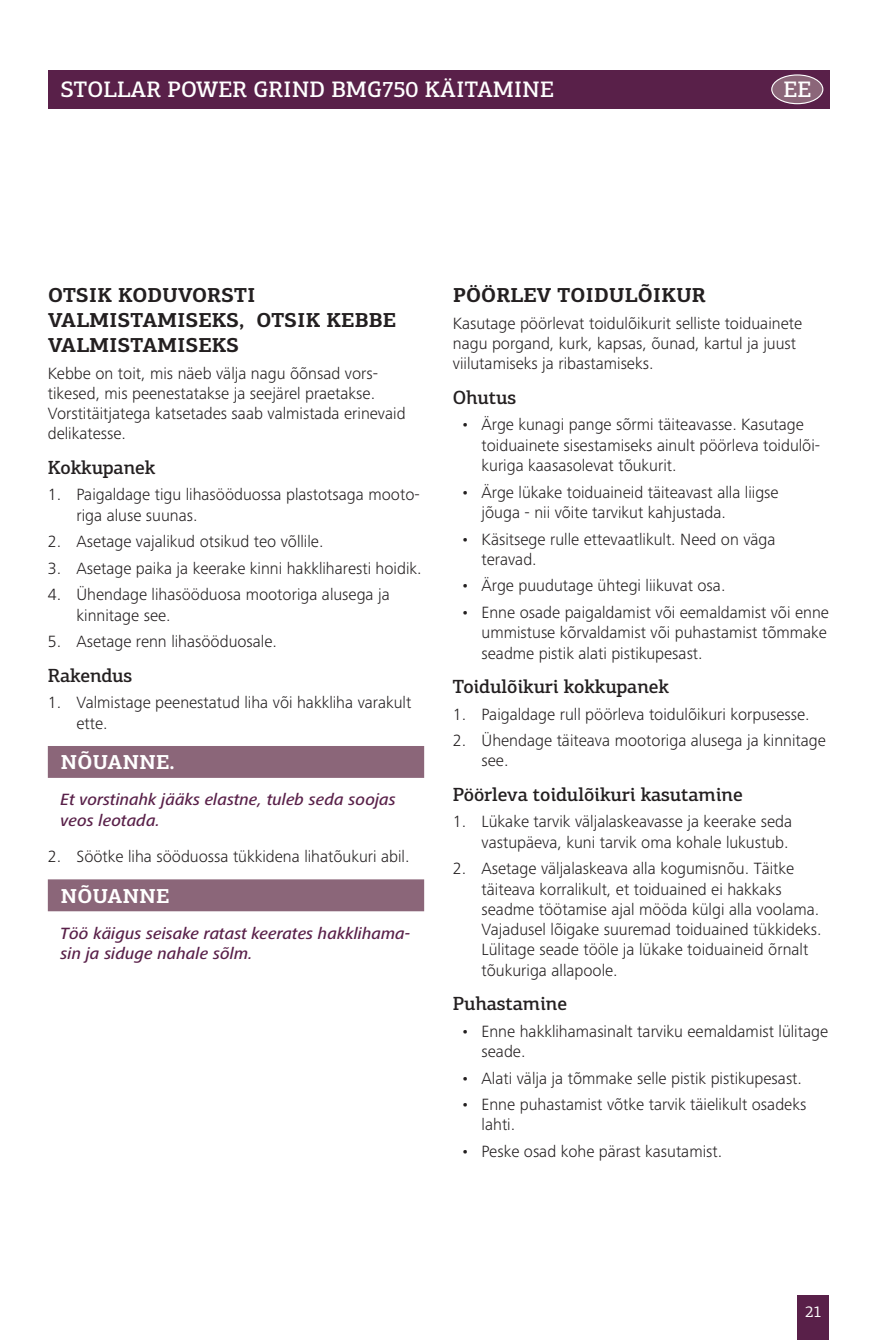
<style>
.page{position:relative;width:893px;height:1340px;background:#fff}
.page>*{position:absolute;margin:0;border:0;box-sizing:border-box;transform-origin:0 0}
.t1{font:500 22.5px "PF Centro Slab Pro";letter-spacing:.01em;color:#fff}
.t2{font:700 20.25px/24.8px "PF Centro Slab Pro";letter-spacing:.01em;color:#231f20}
.t3{font:700 20.25px "PF Centro Slab Pro";letter-spacing:.01em;color:#fff}
.t4{font:500 19.12px "PF Centro Slab Pro";letter-spacing:-.01em;color:#231f20}
.t5{font:300 16.88px/20.2px "Frutiger Next LTW1 G";color:#231f20}
.t6{font:italic 500 16.88px/20.2px "Frutiger Next LTW1 G";color:#592049}
.t7{font:15.75px "PF Centro Slab Pro";color:#fff}
</style>
<div class="page">
<div style="left:797px;top:1295px;width:32px;height:44px;background:#592049"></div>
<div style="left:48px;top:70px;width:781px;height:38px;background:#592049"></div>
<div style="left:772px;top:75px;width:51px;height:29px;background:#8b6679;border-radius:50%"></div>
<div style="left:771px;top:74px;width:52px;height:30px;border:1px solid #fff;border-radius:50%"></div>
<div style="left:48px;top:746px;width:376px;height:32px;background:#8b6679"></div>
<div style="left:48px;top:879px;width:376px;height:32px;background:#8b6679"></div>
<h1 class="t1" style="left:61px;top:75px;width:29px">Stollar</h1>
<h1 class="t1" style="left:167px;top:75px;width:116px">Power Grind</h1>
<h1 class="t1" style="left:331px;top:75px;width:140px">BMG750 Käitamine</h1>
<h1 class="t1" style="left:783px;top:75px;width:29px">EE</h1>
<p class="t2" style="left:48px;top:283px;width:349px">OTSIK KODUVORSTI<br>VALMISTAMISEKS, OTSIK KEBBE<br>VALMISTAMISEKS</p>
<p class="t5" style="left:48px;top:363px;width:359px">Kebbe on toit, mis näeb välja nagu õõnsad vors&shy;tikesed, mis peenestatakse ja seejärel praetakse.<br>Vorstitäitjatega katsetades saab valmistada erinevaid delikatesse.</p>
<p class="t4" style="left:48px;top:455px;width:109px">Kokkupanek</p>
<p class="t5" style="left:77px;top:484px;width:345px">Paigaldage tigu lihasööduossa plastotsaga mooto&shy;riga aluse suunas.</p>
<p class="t5" style="left:77px;top:528px;width:347px;line-height:26.6px">Asetage vajalikud otsikud teo võllile.<br>Asetage paika ja keerake kinni hakkliharesti hoidik.<br>Ühendage lihasööduosa mootoriga alusega ja</p>
<p class="t5" style="left:77px;top:602px;width:202px;line-height:26.6px">kinnitage see.<br>Asetage renn lihasööduosale.</p>
<p class="t4" style="left:48px;top:663px;width:86px">Rakendus</p>
<p class="t5" style="left:77px;top:692px;width:336px">Valmistage peenestatud liha või hakk-liha varakult ette.</p>
<p class="t3" style="left:61px;top:749px;width:48px">NÕUANNE</p>
<p class="t3" style="left:169px;top:749px;width:7px">.</p>
<p class="t6" style="left:61px;top:790px;width:337px">Et vorstinahk jääks elastne, tuleb seda soojas veos leotada.</p>
<p class="t5" style="left:77px;top:846px;width:334px">Söötke liha sööduossa tükkidena lihatõukuri abil.</p>
<p class="t3" style="left:61px;top:882px;width:48px">NÕUANNE</p>
<p class="t6" style="left:61px;top:923px;width:351px">Töö käigus seisake ratast keerates hakklihama&shy;sin ja siduge nahale sõlm.</p>
<p class="t5" style="left:48px;top:484px;width:15px">1.</p>
<p class="t5" style="left:48px;top:528px;width:15px;line-height:26.6px;text-align:justify">2.<br>3.<br>4.</p>
<p class="t5" style="left:48px;top:631px;width:15px">5.</p>
<p class="t5" style="left:48px;top:692px;width:15px">1.</p>
<p class="t5" style="left:48px;top:846px;width:15px">2.</p>
<p class="t2" style="left:453px;top:283px;width:29px">PÖÖRLEV</p>
<p class="t2" style="left:557px;top:283px;width:15px">TOIDUL</p>
<p class="t2" style="left:638px;top:283px;width:30px">ÕIKUR</p>
<p class="t5" style="left:453px;top:313px;width:351px">Kasutage pöörlevat toidulõikurit selliste toiduainete nagu porgand, kurk, kapsas, õunad, kartul ja juust viilutamiseks ja ribastamiseks.</p>
<p class="t4" style="left:453px;top:385px;width:65px">Ohutus</p>
<p class="t5" style="left:482px;top:415px;width:340px">Ärge kunagi pange sõrmi täiteavasse. Kasutage toiduainete sisestamiseks ainult pöörleva toidulõi&shy;kuriga kaasasolevat tõukurit.</p>
<p class="t5" style="left:482px;top:482px;width:299px">Ärge lükake toiduaineid täiteavast alla liigse jõuga - nii võite tarvikut kahjustada.</p>
<p class="t5" style="left:482px;top:529px;width:296px">Käsitsege rulle ettevaatlikult. Need on väga teravad.</p>
<p class="t5" style="left:482px;top:572px;width:349px;line-height:26.6px">Ärge puudutage ühtegi liikuvat osa.<br>Enne osade paigaldamist või eemaldamist või enne</p>
<p class="t5" style="left:482px;top:622px;width:347px">ummistuse kõrvaldamist või puhastamist tõmmake seadme pistik alati pistikupesast.</p>
<p class="t4" style="left:453px;top:674px;width:218px">Toidulõikuri kokkupanek</p>
<p class="t5" style="left:482px;top:700px;width:346px;line-height:26.6px">Paigaldage rull pöörleva toidulõikuri korpusesse.<br>Ühendage täiteava mootoriga alusega ja kinnitage</p>
<p class="t5" style="left:482px;top:750px;width:28px">see.</p>
<p class="t4" style="left:453px;top:782px;width:291px">Pöörleva toidulõikuri kasutamine</p>
<p class="t5" style="left:482px;top:811px;width:312px">Lükake tarvik väljalaskeavasse ja keerake seda vastupäeva, kuni tarvik oma kohale lukustub.</p>
<p class="t5" style="left:482px;top:858px;width:341px">Asetage väljalaskeava alla kogumisnõu. Täitke täiteava korralikult, et toiduained ei hakkaks seadme töötamise ajal mööda külgi alla voolama.<br>Vajadusel lõigake suuremad toiduained tükkideks.<br>Lülitage seade tööle ja lükake toiduaineid õrnalt tõukuriga allapoole.</p>
<p class="t4" style="left:453px;top:991px;width:116px">Puhastamine</p>
<p class="t5" style="left:482px;top:1020px;width:348px">Enne hakklihamasinalt tarviku eemaldamist lülitage seade.</p>
<p class="t5" style="left:482px;top:1064px;width:326px;line-height:26.6px">Аlati välja ja tõmmake selle pistik pistikupesast.<br>Enne puhastamist võtke tarvik täielikult osadeks</p>
<p class="t5" style="left:482px;top:1111px;width:242px;line-height:26.6px">lahti.<br>Peske osad kohe pärast kasutamist.</p>
<p class="t5" style="left:461px;top:415px;width:10px">•</p>
<p class="t5" style="left:461px;top:482px;width:10px">•</p>
<p class="t5" style="left:461px;top:529px;width:10px">•</p>
<p class="t5" style="left:461px;top:572px;width:10px;line-height:26.6px">• •</p>
<p class="t5" style="left:453px;top:700px;width:15px;line-height:26.6px">1.<br>2.</p>
<p class="t5" style="left:453px;top:811px;width:15px">1.</p>
<p class="t5" style="left:453px;top:858px;width:15px">2.</p>
<p class="t5" style="left:461px;top:1020px;width:10px">•</p>
<p class="t5" style="left:461px;top:1064px;width:10px;line-height:26.6px">• •</p>
<p class="t5" style="left:461px;top:1141px;width:10px">•</p>
<p class="t7" style="left:805px;top:1302px;width:18px">21</p>
</div>
